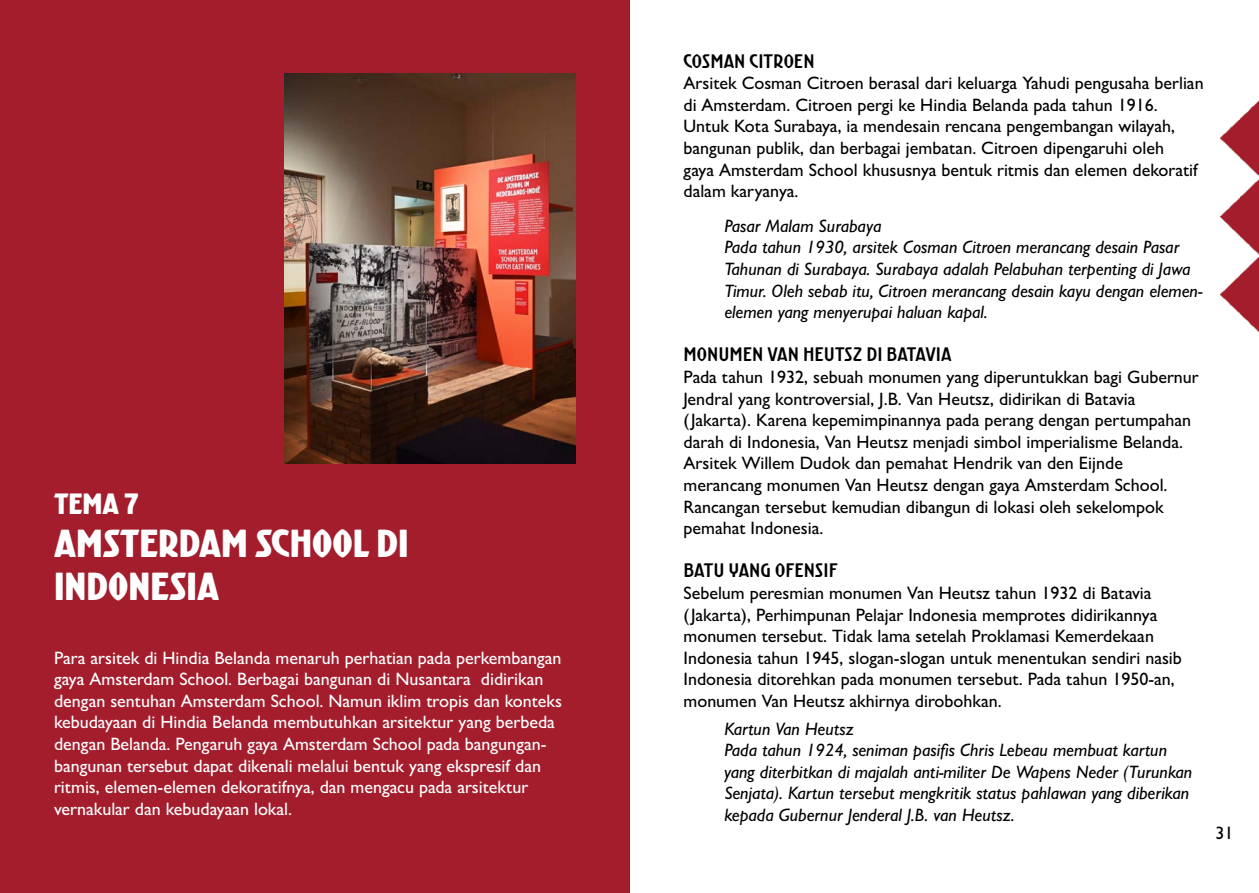
<style>
.page{position:relative;width:1259px;height:893px;background:#fff}
.page>*{position:absolute;margin:0;border:0;box-sizing:border-box;transform-origin:0 0}
.t1{font:36px/43.2px "Kurversbrug";color:#fff}
.t2{font:27px "Kurversbrug";color:#fff}
.t3{font:500 18px/21.6px "Gill Sans";color:#000}
.t4{font:italic 500 18px/21.6px "Gill Sans";color:#000}
.t5{font:500 18px/21.6px "Gill Sans";color:#fff}
.t6{font:300 18px "Kurversbrug";color:#000}
</style>
<div class="page">
<div style="left:0;top:0;width:629px;height:893px;background:#a41d2c"></div>
<img style="left:1220px;top:100px;width:39px;height:232px">
<img style="left:285px;top:73px;width:290px;height:390px">
<p class="t2" style="left:54px;top:486px;width:86px">TEMA 7</p>
<p class="t1" style="left:54px;top:520px;width:356px">AMSTERDAM SCHOOL DI<br>INDONESIA</p>
<p class="t5" style="left:54px;top:646px;width:509px">Para arsitek di Hindia Belanda menaruh perhatian pada perkembangan gaya Amsterdam School. Berbagai bangunan di Nusantara didirikan dengan sentuhan Amsterdam School. Namun iklim tropis dan konteks kebudayaan di Hindia Belanda membutuhkan arsitektur yang berbeda dengan Belanda. Pengaruh gaya Amsterdam School pada bangungan&shy;bangunan tersebut dapat dikenali melalui bentuk yang ekspresif dan ritmis, elemen-elemen dekoratifnya, dan mengacu pada arsitektur vernakular dan kebudayaan lokal.</p>
<p class="t6" style="left:683px;top:50px;width:133px">COSMAN CITROEN</p>
<p class="t3" style="left:683px;top:72px;width:521px">Arsitek Cosman Citroen berasal dari keluarga Yahudi pengusaha berlian di Amsterdam. Citroen pergi ke Hindia Belanda pada tahun 1916.<br>Untuk Kota Surabaya, ia mendesain rencana pengembangan wilayah, bangunan publik, dan berbagai jembatan. Citroen dipengaruhi oleh<br>gaya Amsterdam School khususnya bentuk ritmis dan elemen dekoratif dalam karyanya.</p>
<p class="t4" style="left:724px;top:215px;width:159px">Pasar Malam Surabaya</p>
<p class="t4" style="left:724px;top:236px;width:480px">Pada tahun 1930, arsitek Cosman Citroen merancang desain Pasar Tahunan di Surabaya. Surabaya adalah Pelabuhan terpenting di Jawa Timur. Oleh sebab itu, Citroen merancang desain kayu dengan elemen&shy;elemen yang menyerupai haluan kapal.</p>
<p class="t6" style="left:683px;top:343px;width:269px">MONUMEN VAN HEUTSZ DI BATAVIA</p>
<p class="t3" style="left:683px;top:366px;width:516px">Pada tahun 1932, sebuah monumen yang diperuntukkan bagi Gubernur Jendral yang kontroversial, J.B. Van Heutsz, didirikan di Batavia (Jakarta). Karena kepemimpinannya pada perang dengan pertumpahan darah di Indonesia, Van Heutsz menjadi simbol imperialisme Belanda.<br>Arsitek Willem Dudok dan pemahat Hendrik van den Eijnde merancang monumen Van Heutsz dengan gaya Amsterdam School.<br>Rancangan tersebut kemudian dibangun di lokasi oleh sekelompok pemahat Indonesia.</p>
<p class="t6" style="left:683px;top:559px;width:156px">BATU YANG OFENSIF</p>
<p class="t3" style="left:683px;top:582px;width:500px">Sebelum peresmian monumen Van Heutsz tahun 1932 di Batavia (Jakarta), Perhimpunan Pelajar Indonesia memprotes didirikannya monumen tersebut. Tidak lama setelah Proklamasi Kemerdekaan Indonesia tahun 1945, slogan-slogan untuk menentukan sendiri nasib Indonesia ditorehkan pada monumen tersebut. Pada tahun 1950-an, monumen Van Heutsz akhirnya dirobohkan.</p>
<p class="t4" style="left:724px;top:718px;width:131px">Kartun Van Heutsz</p>
<p class="t4" style="left:724px;top:739px;width:469px">Pada tahun 1924, seniman pasifis Chris Lebeau membuat kartun yang diterbitkan di majalah anti-militer De Wapens Neder (Turunkan Senjata). Kartun tersebut mengkritik status pahlawan yang diberikan kepada Gubernur Jenderal J.B. van Heutsz.</p>
<p class="t3" style="left:1215px;top:822px;width:19px">31</p>
</div>
